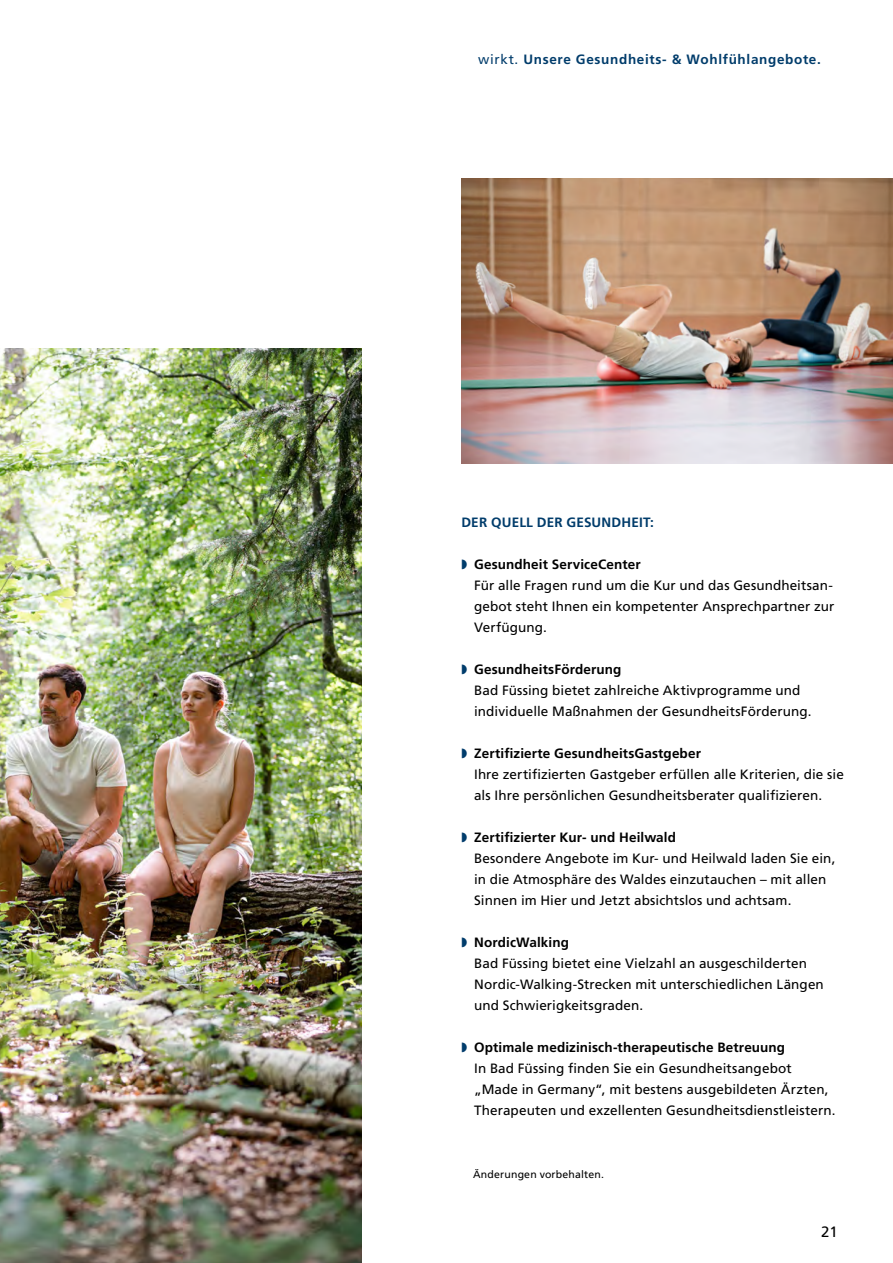
<style>
.page{position:relative;width:893px;height:1263px;background:#fff}
.page>*{position:absolute;margin:0;border:0;box-sizing:border-box;transform-origin:0 0}
.t1{font:15px "Frutiger LT Com";color:#000}
.t2{font:13.5px/21px "Frutiger LT Com";letter-spacing:.005em;color:#000}
.t3{font:700 13.5px "Frutiger";letter-spacing:.05em;color:#003c6b}
.t4{font:700 13.5px "Frutiger LT Com";letter-spacing:.015em;color:#003c6b}
.t5{font:10.5px "Frutiger LT Com";letter-spacing:.02em;color:#000}
.s1{font-weight:400}
.s2{color:#003c6b}
.s3{font-weight:700}
</style>
<div class="page">
<img style="left:461px;top:179px;width:432px;height:284px">
<img style="left:0;top:349px;width:361px;height:914px">
<p class="t3" style="left:478px;top:52px;width:344px"><span class="s1">wirkt.</span> Unsere Gesundheits- &amp; Wohlfühlangebote.</p>
<p class="t4" style="left:461px;top:514px;width:194px">DER QUELL DER GESUNDHEIT:</p>
<p class="t2" style="left:474px;top:553px;width:362px;text-indent:-13px"><span class="s2">◗</span> <span class="s3">Gesundheit ServiceCenter<br></span>Für alle Fragen rund um die Kur und das Gesundheitsan&shy;gebot steht Ihnen ein kompetenter Ansprechpartner zur Verfügung.</p>
<p class="t2" style="left:474px;top:658px;width:339px;text-indent:-13px"><span class="s2">◗</span> <span class="s3">GesundheitsFörderung<br></span>Bad Füssing bietet zahlreiche Aktivprogramme und individuelle Maßnahmen der GesundheitsFörderung.</p>
<p class="t2" style="left:474px;top:742px;width:371px;text-indent:-13px"><span class="s2">◗</span> <span class="s3">Zertifizierte GesundheitsGastgeber<br></span>Ihre zertifizierten Gastgeber erfüllen alle Kriterien, die sie als Ihre persönlichen Gesundheitsberater qualifizieren.</p>
<p class="t2" style="left:474px;top:826px;width:363px;text-indent:-13px"><span class="s2">◗</span> <span class="s3">Zertifizierter Kur- und Heilwald<br></span>Besondere Angebote im Kur- und Heilwald laden Sie ein, in die Atmosphäre des Waldes einzutauchen – mit allen Sinnen im Hier und Jetzt absichtslos und achtsam.</p>
<p class="t2" style="left:474px;top:931px;width:351px;text-indent:-13px"><span class="s2">◗</span> <span class="s3">NordicWalking<br></span>Bad Füssing bietet eine Vielzahl an ausgeschilderten Nordic-Walking-Strecken mit unterschiedlichen Längen und Schwierigkeitsgraden.</p>
<p class="t2" style="left:474px;top:1036px;width:363px;text-indent:-13px"><span class="s2">◗</span> <span class="s3">Optimale medizinisch-therapeutische Betreuung<br></span>In Bad Füssing finden Sie ein Gesundheitsangebot „Made in Germany“, mit bestens ausgebildeten Ärzten, Therapeuten und exzellenten Gesundheitsdienstleistern.</p>
<p class="t5" style="left:473px;top:1168px;width:132px">Änderungen vorbehalten.</p>
<p class="t1" style="left:821px;top:1223px;width:18px">21</p>
</div>
